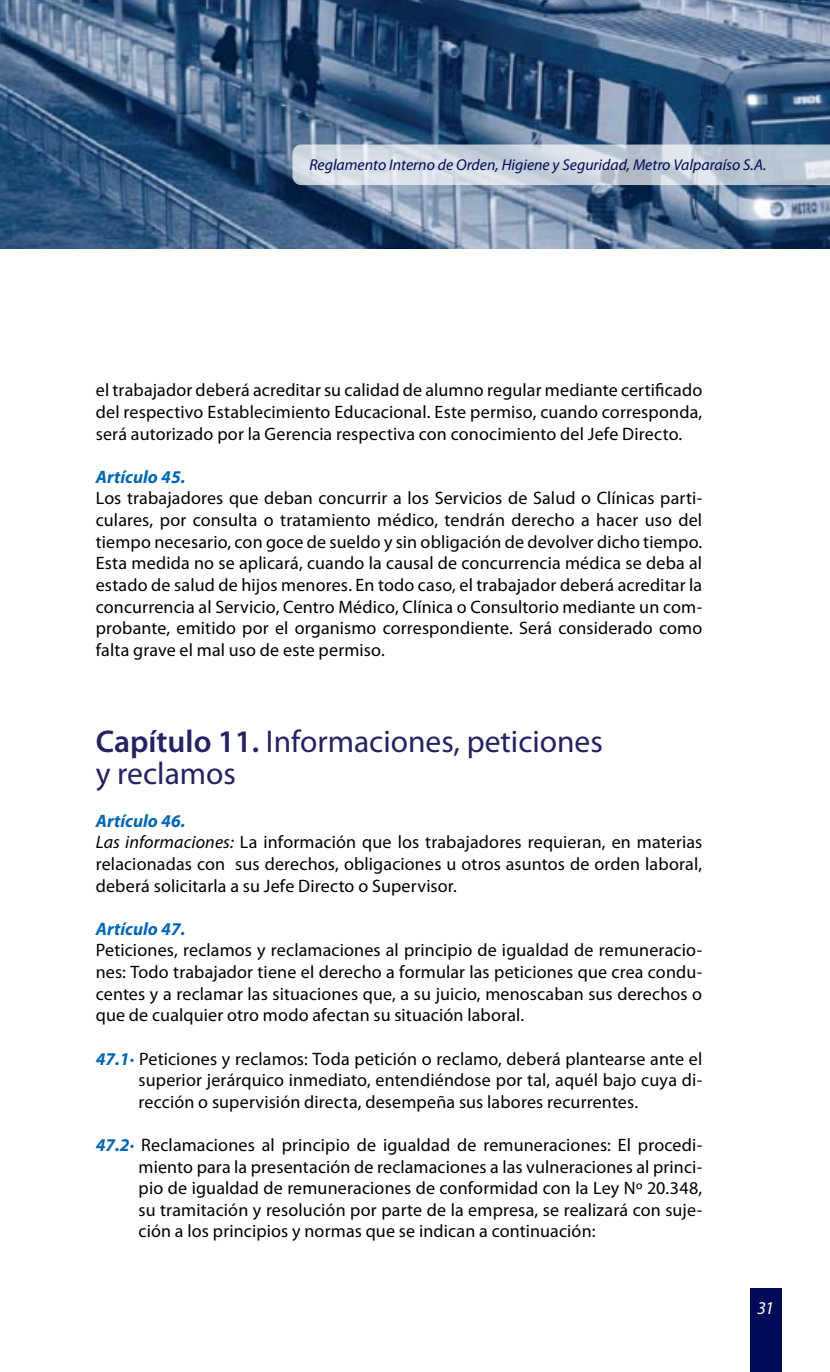
<style>
.page{position:relative;width:830px;height:1372px;background:#fff}
.page>*{position:absolute;margin:0;border:0;box-sizing:border-box;transform-origin:0 0}
.t1{font:31.5px/31.5px "Myriad Pro";color:#262261}
.t2{font:18px/21.6px "Myriad Pro";letter-spacing:.01em;color:#000;text-align:justify}
.t3{font:italic 700 18px "Myriad Pro";color:#0066b3}
.t4{font:italic 18px "Myriad Pro";color:#fff}
.t5{font:italic 15.75px "Myriad Pro";color:#000a59}
.s1{font-weight:600}
.s2{font-weight:700;font-style:italic;color:#0066b3}
.s3{font-style:italic}
</style>
<div class="page">
<img style="left:0;top:0;width:829px;height:249px">
<svg style="left:292px;top:144px;width:537px;height:41px;background:#c9d2dc"></svg>
<div style="left:749px;top:1288px;width:32px;height:83px;background:#000a59"></div>
<p class="t5" style="left:309px;top:155px;width:458px">Reglamento Interno de Orden, Higiene y Seguridad, Metro Valparaíso S.A.</p>
<p class="t2" style="left:96px;top:379px;width:607px">el trabajador deberá acreditar su calidad de alumno regular mediante certificado del respectivo Establecimiento Educacional. Este permiso, cuando corresponda, será autorizado por la Gerencia respectiva con conocimiento del Jefe Directo.</p>
<p class="t3" style="left:96px;top:465px;width:91px">Artículo 45.</p>
<p class="t2" style="left:96px;top:487px;width:607px">Los trabajadores que deban concurrir a los Servicios de Salud o Clínicas parti&shy;culares, por consulta o tratamiento médico, tendrán derecho a hacer uso del tiempo necesario, con goce de sueldo y sin obligación de devolver dicho tiempo.<br>Esta medida no se aplicará, cuando la causal de concurrencia médica se deba al estado de salud de hijos menores. En todo caso, el trabajador deberá acreditar la concurrencia al Servicio, Centro Médico, Clínica o Consultorio mediante un com&shy;probante, emitido por el organismo correspondiente. Será considerado como falta grave el mal uso de este permiso.</p>
<h1 class="t1" style="left:96px;top:725px;width:508px"><span class="s1">Capítulo 11.</span> Informaciones, peticiones y reclamos</h1>
<p class="t2" style="left:96px;top:809px;width:607px;text-align:left"><span class="s2">Artículo 46.<br></span><span class="s3">Las informaciones:</span> La información que los trabajadores requieran, en materias relacionadas con sus derechos, obligaciones u otros asuntos de orden laboral, deberá solicitarla a su Jefe Directo o Supervisor.</p>
<p class="t3" style="left:96px;top:917px;width:91px">Artículo 47.</p>
<p class="t2" style="left:96px;top:939px;width:607px">Peticiones, reclamos y reclamaciones al principio de igualdad de remuneracio&shy;nes: Todo trabajador tiene el derecho a formular las peticiones que crea condu&shy;centes y a reclamar las situaciones que, a su juicio, menoscaban sus derechos o que de cualquier otro modo afectan su situación laboral.</p>
<p class="t2" style="left:138px;top:1047px;width:565px;text-indent:-43px"><span class="s2">47.1·</span> Peticiones y reclamos: Toda petición o reclamo, deberá plantearse ante el superior jerárquico inmediato, entendiéndose por tal, aquél bajo cuya di&shy;rección o supervisión directa, desempeña sus labores recurrentes.</p>
<p class="t2" style="left:138px;top:1133px;width:565px;text-indent:-43px"><span class="s2">47.2·</span> Reclamaciones al principio de igualdad de remuneraciones: El procedi&shy;miento para la presentación de reclamaciones a las vulneraciones al princi&shy;pio de igualdad de remuneraciones de conformidad con la Ley Nº 20.348, su tramitación y resolución por parte de la empresa, se realizará con suje&shy;ción a los principios y normas que se indican a continuación:</p>
<p class="t4" style="left:756px;top:1296px;width:18px">31</p>
</div>
